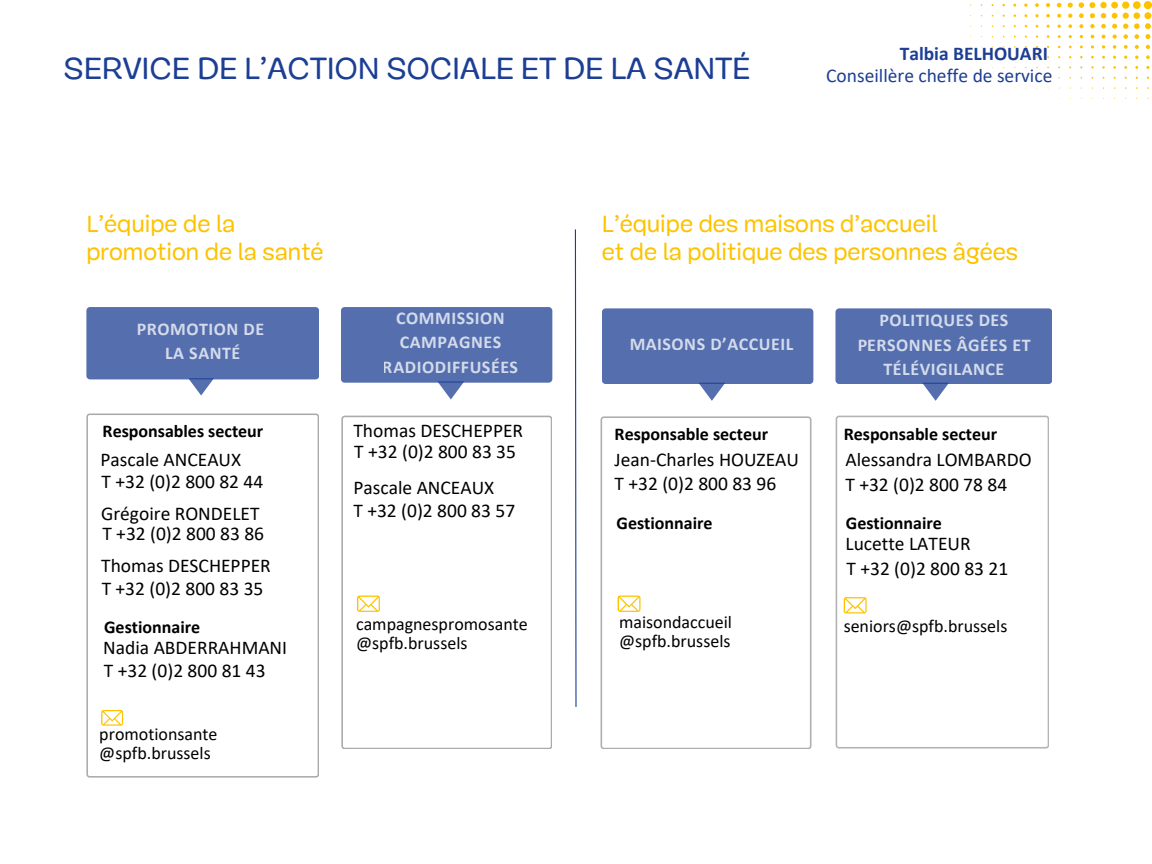
<style>
.page{position:relative;width:1152px;height:864px;background:#fff}
.page>*{position:absolute;margin:0;border:0;box-sizing:border-box;transform-origin:0 0}
.t1{font:31.5px "Latinotype Mija";letter-spacing:-.01em;color:#1c3e94}
.t2{font:24px/28.2px "Latinotype Mija";color:#fdc300}
.t3{font:19.5px "Calibri";color:#000}
.t4{font:19.5px "Calibri";color:#1c3e94}
.t5{font:700 19.5px "Calibri";color:#1c3e94}
.t6{font:18px "Calibri";color:#000}
.t7{font:700 18px/24.8px "Calibri";letter-spacing:.03em;color:#fff;text-align:center}
.t8{font:700 18px "Calibri";color:#000}
</style>
<div class="page">
<svg style="left:836px;top:416px;width:213px;height:333px"></svg>
<div style="left:835px;top:308px;width:217px;height:76px;background:#546eae;border-radius:4px"></div>
<svg style="left:922px;top:383px;width:27px;height:18px"></svg>
<svg style="left:844px;top:597px;width:22px;height:16px"></svg>
<div style="left:602px;top:308px;width:211px;height:76px;background:#546eae;border-radius:4px"></div>
<svg style="left:699px;top:383px;width:26px;height:18px"></svg>
<svg style="left:601px;top:416px;width:211px;height:333px"></svg>
<svg style="left:618px;top:596px;width:22px;height:16px"></svg>
<svg style="left:970px;top:1px;width:182px;height:98px"></svg>
<div style="left:86px;top:307px;width:233px;height:72px;background:#546eae;border-radius:4px"></div>
<svg style="left:188px;top:378px;width:26px;height:18px"></svg>
<svg style="left:86px;top:414px;width:233px;height:364px"></svg>
<svg style="left:101px;top:710px;width:22px;height:16px"></svg>
<svg style="left:574px;top:229px;width:3px;height:478px"></svg>
<div style="left:341px;top:307px;width:211px;height:76px;background:#546eae;border-radius:4px"></div>
<svg style="left:437px;top:381px;width:27px;height:18px"></svg>
<svg style="left:341px;top:416px;width:211px;height:333px"></svg>
<svg style="left:357px;top:596px;width:22px;height:16px"></svg>
<h1 class="t1" style="left:64px;top:55px;width:689px">SERVICE DE L’ACTION SOCIALE ET DE LA SANTÉ</h1>
<p class="t5" style="left:900px;top:45px;width:150px">Talbia BELHOUARI</p>
<h2 class="t4" style="left:826px;top:68px;width:228px">Conseillère cheffe de service</h2>
<h4 class="t2" style="left:86px;top:212px;width:239px">L’équipe de la promotion de la santé</h4>
<p class="t7" style="left:137px;top:318px;width:129px">PROMOTION DE<br>LA SANTÉ</p>
<p class="t8" style="left:103px;top:424px;width:162px">Responsables secteur</p>
<p class="t3" style="left:100px;top:451px;width:142px">Pascale ANCEAUX</p>
<p class="t3" style="left:102px;top:473px;width:163px">T +32 (0)2 800 82 44</p>
<h3 class="t3" style="left:101px;top:505px;width:160px">Grégoire RONDELET</h3>
<p class="t3" style="left:101px;top:557px;width:171px">Thomas DESCHEPPER</p>
<h4 class="t3" style="left:102px;top:581px;width:163px">T +32 (0)2 800 83 35</h4>
<p class="t3" style="left:102px;top:525px;width:163px">T +32 (0)2 800 83 86</p>
<p class="t8" style="left:104px;top:619px;width:98px">Gestionnaire</p>
<p class="t3" style="left:103px;top:639px;width:185px">Nadia ABDERRAHMANI</p>
<p class="t3" style="left:104px;top:662px;width:163px">T +32 (0)2 800 81 43</p>
<p class="t6" style="left:99px;top:727px;width:120px">promotionsante</p>
<h4 class="t6" style="left:99px;top:746px;width:113px">@spfb.brussels</h4>
<p class="t7" style="left:383px;top:307px;width:137px">COMMISSION<br>CAMPAGNES<br>RADIODIFFUSÉES</p>
<h4 class="t3" style="left:353px;top:422px;width:171px">Thomas DESCHEPPER</h4>
<p class="t3" style="left:354px;top:444px;width:163px">T +32 (0)2 800 83 35</p>
<p class="t3" style="left:353px;top:480px;width:142px">Pascale ANCEAUX</p>
<h5 class="t3" style="left:353px;top:502px;width:163px">T +32 (0)2 800 83 57</h5>
<h3 class="t6" style="left:356px;top:617px;width:173px">campagnespromosante</h3>
<h5 class="t6" style="left:356px;top:636px;width:113px">@spfb.brussels</h5>
<p class="t2" style="left:602px;top:212px;width:418px">L’équipe des maisons d’accueil<br>et de la politique des personnes âgées</p>
<p class="t7" style="left:629px;top:333px;width:166px">MAISONS D’ACCUEIL</p>
<p class="t7" style="left:857px;top:309px;width:175px">POLITIQUES DES<br>PERSONNES ÂGÉES ET<br>TÉLÉVIGILANCE</p>
<p class="t8" style="left:615px;top:426px;width:155px">Responsable secteur</p>
<p class="t8" style="left:844px;top:426px;width:155px">Responsable secteur</p>
<p class="t3" style="left:615px;top:451px;width:186px">Jean-Charles HOUZEAU</p>
<h4 class="t3" style="left:615px;top:475px;width:163px">T +32 (0)2 800 83 96</h4>
<p class="t3" style="left:845px;top:451px;width:188px">Alessandra LOMBARDO</p>
<h4 class="t3" style="left:845px;top:477px;width:163px">T +32 (0)2 800 78 84</h4>
<h4 class="t8" style="left:617px;top:515px;width:98px">Gestionnaire</h4>
<p class="t8" style="left:846px;top:515px;width:98px">Gestionnaire</p>
<h2 class="t3" style="left:847px;top:560px;width:163px">T +32 (0)2 800 83 21</h2>
<h3 class="t3" style="left:845px;top:536px;width:127px">Lucette LATEUR</h3>
<h5 class="t6" style="left:619px;top:615px;width:114px">maisondaccueil</h5>
<p class="t6" style="left:619px;top:634px;width:113px">@spfb.brussels</p>
<h5 class="t6" style="left:844px;top:618px;width:165px">seniors@spfb.brussels</h5>
</div>
